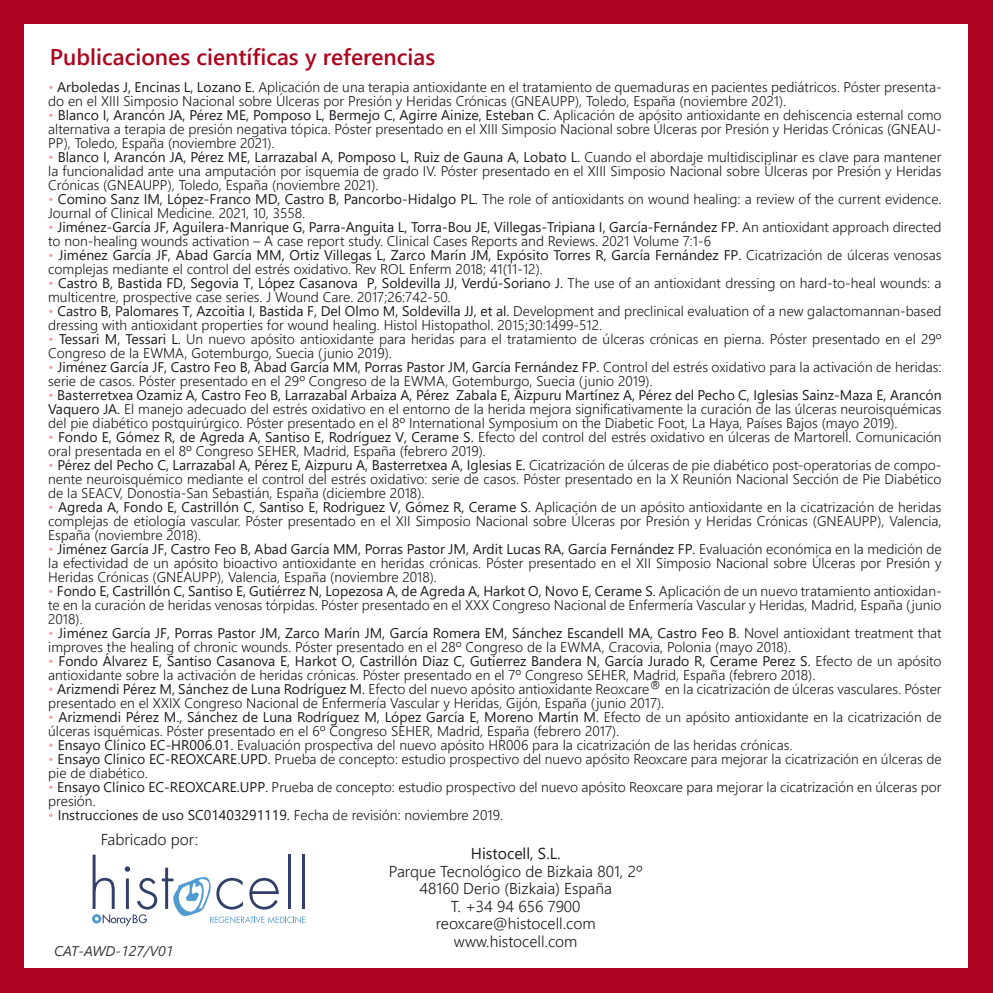
<style>
.page{position:relative;width:993px;height:993px;background:#fff}
.page>*{position:absolute;margin:0;border:0;box-sizing:border-box;transform-origin:0 0}
.t1{font:600 22.75px "Segoe UI";color:#ad051f}
.t2{font:300 15.75px/17.5px "Segoe UI";color:#1b1c20;text-align:center}
.t3{font:15.75px "Segoe UI";color:#1b1c20}
.t4{font:300 14px/14px "Segoe UI";color:#1b1c20}
.t5{font:14px "Segoe UI";color:#1b1c20}
.t6{font:italic 14px "Segoe UI";color:#39363a}
.s1{color:#f1a4a4}
.s2{font-weight:400}
.s3{font-weight:300;color:#f1a4a4}
.s4{font-weight:300}
</style>
<div class="page">
<div style="left:0;top:0;width:992px;height:992px;background:#ad051f"></div>
<div style="left:25px;top:25px;width:942px;height:942px;background:#fff"></div>
<div style="left:92px;top:913px;width:9px;height:10px;border:2px solid #529bd1;border-radius:50%"></div>
<svg style="left:93px;top:854px;width:212px;height:71px"></svg>
<h1 class="t1" style="left:50px;top:36px;width:386px">Publicaciones científicas y referencias</h1>
<p class="t4" style="left:48px;top:78px;width:894px"><span class="s1">•</span> <span class="s2">Arboledas J, Encinas L, Lozano E.</span> Aplicación de una terapia antioxidante en el tratamiento de quemaduras en pacientes pediátricos. Póster presenta&shy;do en el XIII Simposio Nacional sobre Úlceras por Presión y Heridas Crónicas (GNEAUPP), Toledo, España (noviembre 2021).</p>
<p class="t4" style="left:48px;top:106px;width:894px;text-align:justify"><span class="s1">•</span> <span class="s2">Blanco I, Arancón JA, Pérez ME, Pomposo L, Bermejo C, Agirre Ainize, Esteban C.</span> Aplicación de apósito antioxidante en dehiscencia esternal como alternativa a terapia de presión negativa tópica. Póster presentado en el XIII Simposio Nacional sobre Úlceras por Presión y Heridas Crónicas (GNEAU-PP), Toledo, España (noviembre 2021).</p>
<p class="t4" style="left:48px;top:148px;width:894px;text-align:justify"><span class="s1">•</span> <span class="s2">Blanco I, Arancón JA, Pérez ME, Larrazabal A, Pomposo L, Ruiz de Gauna A, Lobato L.</span> Cuando el abordaje multidisciplinar es clave para mantener la funcionalidad ante una amputación por isquemia de grado IV. Póster presentado en el XIII Simposio Nacional sobre Úlceras por Presión y Heridas Crónicas (GNEAUPP), Toledo, España (noviembre 2021).</p>
<p class="t4" style="left:48px;top:190px;width:894px"><span class="s1">•</span> <span class="s2">Comino Sanz IM, López-Franco MD, Castro B, Pancorbo-Hidalgo PL.</span> The role of antioxidants on wound healing: a review of the current evidence.<br>Journal of Clinical Medicine. 2021, 10, 3558.</p>
<p class="t4" style="left:48px;top:218px;width:894px"><span class="s1">•</span> <span class="s2">Jiménez-García JF, Aguilera-Manrique G, Parra-Anguita L, Torra-Bou JE, Villegas-Tripiana I, García-Fernández FP.</span> An antioxidant approach directed to non-healing wounds activation – A case report study. Clinical Cases Reports and Reviews. 2021 Volume 7:1-6</p>
<p class="t4" style="left:48px;top:246px;width:894px"><span class="s1">•</span> <span class="s2">Jiménez García JF, Abad García MM, Ortiz Villegas L, Zarco Marín JM, Expósito Torres R, García Fernández FP.</span> Cicatrización de úlceras venosas complejas mediante el control del estrés oxidativo. Rev ROL Enferm 2018; 41(11-12).</p>
<p class="t4" style="left:48px;top:274px;width:894px"><span class="s1">•</span> <span class="s2">Castro B, Bastida FD, Segovia T, López Casanova P, Soldevilla JJ, Verdú-Soriano J.</span> The use of an antioxidant dressing on hard-to-heal wounds: a multicentre, prospective case series. J Wound Care. 2017;26:742-50.</p>
<p class="t4" style="left:48px;top:302px;width:894px"><span class="s1">•</span> <span class="s2">Castro B, Palomares T, Azcoitia I, Bastida F, Del Olmo M, Soldevilla JJ, et al.</span> Development and preclinical evaluation of a new galactomannan-based dressing with antioxidant properties for wound healing. Histol Histopathol. 2015;30:1499-512.</p>
<p class="t4" style="left:48px;top:330px;width:894px"><span class="s1">•</span> <span class="s2">Tessari M, Tessari L.</span> Un nuevo apósito antioxidante para heridas para el tratamiento de úlceras crónicas en pierna. Póster presentado en el 29º<br>Congreso de la EWMA, Gotemburgo, Suecia (junio 2019).</p>
<p class="t4" style="left:48px;top:358px;width:894px"><span class="s1">•</span> <span class="s2">Jiménez García JF, Castro Feo B, Abad García MM, Porras Pastor JM, García Fernández FP.</span> Control del estrés oxidativo para la activación de heridas: serie de casos. Póster presentado en el 29º Congreso de la EWMA, Gotemburgo, Suecia (junio 2019).</p>
<p class="t4" style="left:48px;top:386px;width:894px;text-align:justify"><span class="s1">•</span> <span class="s2">Basterretxea Ozamiz A, Castro Feo B, Larrazabal Arbaiza A, Pérez Zabala E, Aizpuru Martínez A, Pérez del Pecho C, Iglesias Sainz-Maza E, Arancón Vaquero JA.</span> El manejo adecuado del estrés oxidativo en el entorno de la herida mejora significativamente la curación de las úlceras neuroisquémicas del pie diabético postquirúrgico. Póster presentado en el 8º International Symposium on the Diabetic Foot, La Haya, Países Bajos (mayo 2019).</p>
<p class="t4" style="left:48px;top:428px;width:894px"><span class="s1">•</span> <span class="s2">Fondo E, Gómez R, de Agreda A, Santiso E, Rodríguez V, Cerame S.</span> Efecto del control del estrés oxidativo en úlceras de Martorell. Comunicación oral presentada en el 8º Congreso SEHER, Madrid, España (febrero 2019).</p>
<p class="t4" style="left:48px;top:456px;width:894px;text-align:justify"><span class="s1">•</span> <span class="s2">Pérez del Pecho C, Larrazabal A, Pérez E, Aizpuru A, Basterretxea A, Iglesias E.</span> Cicatrización de úlceras de pie diabético post-operatorias de compo&shy;nente neuroisquémico mediante el control del estrés oxidativo: serie de casos. Póster presentado en la X Reunión Nacional Sección de Pie Diabético de la SEACV, Donostia-San Sebastián, España (diciembre 2018).</p>
<p class="t4" style="left:48px;top:498px;width:894px;text-align:justify"><span class="s1">•</span> <span class="s2">Agreda A, Fondo E, Castrillón C, Santiso E, Rodriguez V, Gómez R, Cerame S.</span> Aplicación de un apósito antioxidante en la cicatrización de heridas complejas de etiología vascular. Póster presentado en el XII Simposio Nacional sobre Úlceras por Presión y Heridas Crónicas (GNEAUPP), Valencia, España (noviembre 2018).</p>
<p class="t4" style="left:48px;top:540px;width:894px;text-align:justify"><span class="s1">•</span> <span class="s2">Jiménez García JF, Castro Feo B, Abad García MM, Porras Pastor JM, Ardit Lucas RA, García Fernández FP.</span> Evaluación económica en la medición de la efectividad de un apósito bioactivo antioxidante en heridas crónicas. Póster presentado en el XII Simposio Nacional sobre Úlceras por Presión y Heridas Crónicas (GNEAUPP), Valencia, España (noviembre 2018).</p>
<p class="t4" style="left:48px;top:582px;width:894px;text-align:justify"><span class="s1">•</span> <span class="s2">Fondo E, Castrillón C, Santiso E, Gutiérrez N, Lopezosa A, de Agreda A, Harkot O, Novo E, Cerame S.</span> Aplicación de un nuevo tratamiento antioxidan&shy;te en la curación de heridas venosas tórpidas. Póster presentado en el XXX Congreso Nacional de Enfermería Vascular y Heridas, Madrid, España (junio 2018).</p>
<p class="t4" style="left:48px;top:624px;width:894px"><span class="s1">•</span> <span class="s2">Jiménez García JF, Porras Pastor JM, Zarco Marín JM, García Romera EM, Sánchez Escandell MA, Castro Feo B.</span> Novel antioxidant treatment that improves the healing of chronic wounds. Póster presentado en el 28º Congreso de la EWMA, Cracovia, Polonia (mayo 2018).</p>
<p class="t4" style="left:48px;top:652px;width:894px"><span class="s1">•</span> <span class="s2">Fondo Álvarez E, Santiso Casanova E, Harkot O, Castrillón Diaz C, Gutierrez Bandera N, García Jurado R, Cerame Perez S.</span> Efecto de un apósito antioxidante sobre la activación de heridas crónicas. Póster presentado en el 7º Congreso SEHER, Madrid, España (febrero 2018).</p>
<p class="t4" style="left:48px;top:680px;width:894px"><span class="s1">•</span> <span class="s2">Arizmendi Pérez M, Sánchez de Luna Rodríguez M.</span> Efecto del nuevo apósito antioxidante Reoxcare® en la cicatrización de úlceras vasculares. Póster presentado en el XXIX Congreso Nacional de Enfermería Vascular y Heridas, Gijón, España (junio 2017).</p>
<p class="t4" style="left:48px;top:708px;width:894px"><span class="s1">•</span> <span class="s2">Arizmendi Pérez M., Sánchez de Luna Rodríguez M, López García E, Moreno Martín M.</span> Efecto de un apósito antioxidante en la cicatrización de úlceras isquémicas. Póster presentado en el 6º Congreso SEHER, Madrid, España (febrero 2017).</p>
<p class="t4" style="left:48px;top:736px;width:745px"><span class="s1">•</span> <span class="s2">Ensayo Clínico EC-HR006.01.</span> Evaluación prospectiva del nuevo apósito HR006 para la cicatrización de las heridas crónicas.</p>
<p class="t4" style="left:48px;top:750px;width:894px"><span class="s1">•</span> <span class="s2">Ensayo Clínico EC-REOXCARE.UPD.</span> Prueba de concepto: estudio prospectivo del nuevo apósito Reoxcare para mejorar la cicatrización en úlceras de pie de diabético.</p>
<p class="t4" style="left:48px;top:778px;width:894px"><span class="s1">•</span> <span class="s2">Ensayo Clínico EC-REOXCARE.UPP.</span> Prueba de concepto: estudio prospectivo del nuevo apósito Reoxcare para mejorar la cicatrización en úlceras por presión.</p>
<p class="t5" style="left:48px;top:801px;width:456px"><span class="s3">•</span> Instrucciones de uso SC01403291119. <span class="s4">Fecha de revisión: noviembre 2019.</span></p>
<p class="t2" style="left:101px;top:828px;width:99px">Fabricado por:</p>
<p class="t6" style="left:54px;top:937px;width:120px">CAT-AWD-127/V01</p>
<p class="t3" style="left:470px;top:838px;width:91px">Histocell, S.L.</p>
<p class="t2" style="left:389px;top:860px;width:255px">Parque Tecnológico de Bizkaia 801, 2º<br>48160 Derio (Bizkaia) España<br>T. +34 94 656 7900 reoxcare@histocell.com www.histocell.com</p>
</div>
